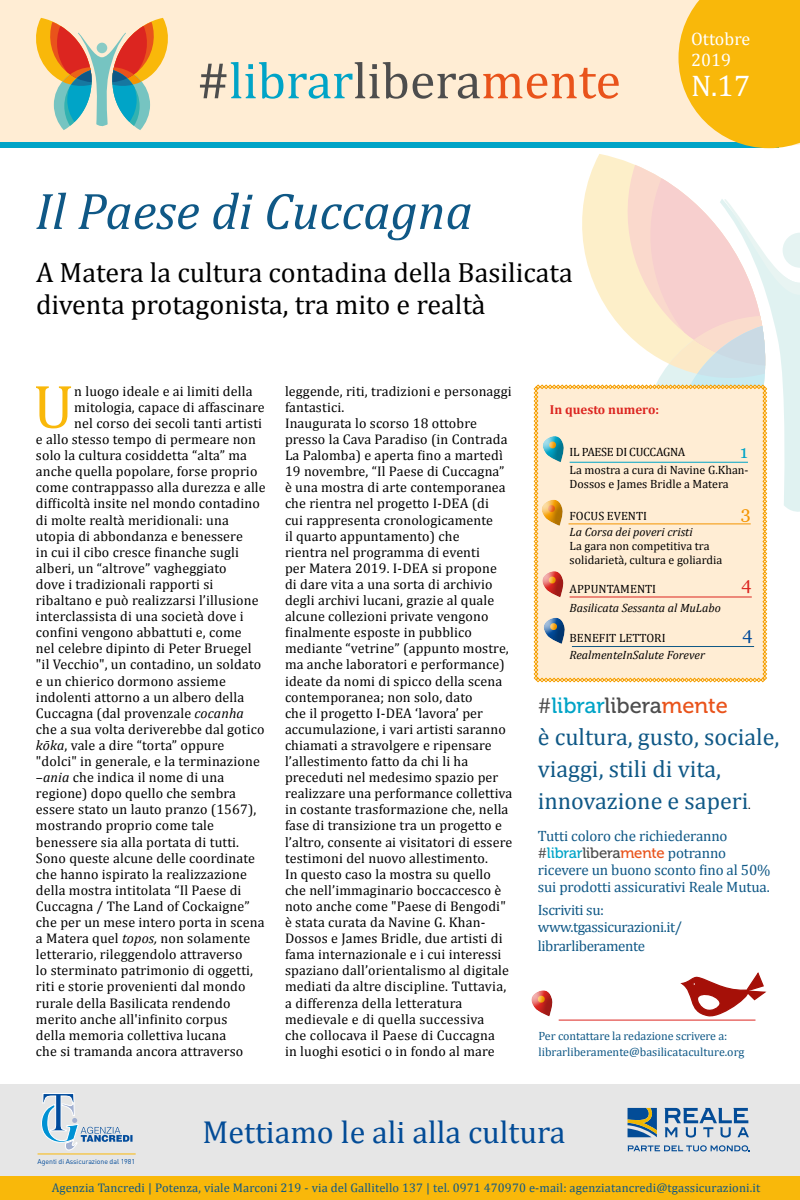
<style>
.page{position:relative;width:800px;height:1200px;background:#fff}
.page>*{position:absolute;margin:0;border:0;box-sizing:border-box;transform-origin:0 0}
.t1{font:62.3px "Cambria";color:#f9b80a}
.t2{font:italic 52px "Cambria";color:#0f5886}
.t3{font:51.8px "Cambria";color:#4d4d4d}
.t4{font:32px "Cambria";color:#034c97}
.t5{font:30px "Cambria";color:#fff}
.t6{font:28px/32.2px "Cambria";color:#000}
.t7{font:24px/32px "Cambria";color:#0f5886}
.t8{font:22px "Museo 500";color:#00a4c7}
.t9{font:18px/21.6px "Cambria";color:#fff}
.t10{font:18px "Georgia";color:#00a4c7}
.t11{font:18px "Georgia";color:#dc2520}
.t12{font:18px "Georgia";color:#004a9a}
.t13{font:18px "Georgia";color:#f49400}
.t14{font:15px/17px "Cambria";letter-spacing:-.01em;color:#0f5886}
.t15{font:14px/16.1px "Cambria";letter-spacing:.01em;color:#000}
.t16{font:700 13px "Cambria";color:#dc2520}
.t17{font:12.5px "Cambria";letter-spacing:.01em;color:#0f5886}
.t18{font:12px/18px "Cambria";color:#000}
.t19{font:12px/16px "Cambria";letter-spacing:-.01em;color:#0f5886}
.t20{font:italic 12px "Cambria";color:#000}
.t21{font:7px "DIN";letter-spacing:-.01em;color:#004a9a}
.s1{color:#00a4c7}
.s2{color:#e9531b}
.s3{font-style:italic}
.s4{font-family:"Cambria";color:#4d4d4d}
.s5{color:#4d4d4d}
.s6{font-size:12px;color:#000}
.s7{font-family:"Museo 500";color:#00a4c7}
.s8{font-family:"Museo 500";color:#4d4d4d}
.s9{font-family:"Museo 500";color:#e9531b}
</style>
<div class="page">
<div style="left:0;top:0;width:678px;height:142px;background:#ffedd4"></div>
<div style="left:0;top:142px;width:779px;height:6px;background:#00a4c7"></div>
<svg style="left:678px;top:0;width:122px;height:148px;background:#f3bd23"></svg>
<svg style="left:32px;top:18px;width:140px;height:112px;background:#cab797"></svg>
<div style="left:97px;top:43px;width:10px;height:10px;background:#89cbc5;border-radius:50%"></div>
<div style="left:0;top:1085px;width:800px;height:111px;background:#e6e6e6"></div>
<svg style="left:628px;top:1108px;width:29px;height:29px"></svg>
<svg style="left:664px;top:1108px;width:85px;height:30px"></svg>
<svg style="left:628px;top:1145px;width:122px;height:6px"></svg>
<svg style="left:41px;top:1093px;width:92px;height:57px"></svg>
<hr style="left:38px;top:1154px;width:98px;height:1px;background:#f9b80a">
<div style="left:0;top:1176px;width:800px;height:24px;background:#f9b80a"></div>
<svg style="left:679px;top:972px;width:87px;height:48px"></svg>
<svg style="left:594px;top:154px;width:41px;height:11px"></svg>
<svg style="left:531px;top:990px;width:29px;height:31px"></svg>
<hr style="left:559px;top:1020px;width:196px;height:1px;background:#dc2520">
<svg style="left:534px;top:165px;width:266px;height:517px"></svg>
<hr style="left:569px;top:523px;width:182px;height:1px;background:#f49400">
<h3 class="t3" style="left:197px;top:50px;width:425px">#<span class="s1">librar</span>libera<span class="s2">mente</span></h3>
<h2 class="t2" style="left:35px;top:175px;width:439px">Il Paese di Cuccagna</h2>
<h3 class="t6" style="left:36px;top:256px;width:538px">A Matera la cultura contadina della Basilicata diventa protagonista, tra mito e realtà</h3>
<p class="t9" style="left:691px;top:28px;width:61px">Ottobre<br>2019</p>
<h3 class="t5" style="left:691px;top:68px;width:61px">N.17</h3>
<h1 class="t1" style="left:33px;top:370px;width:42px">U</h1>
<p class="t15" style="left:74px;top:383px;width:180px">n luogo ideale e ai limiti della</p>
<p class="t15" style="left:74px;top:399px;width:192px">mitologia, capace di affascinare</p>
<p class="t15" style="left:74px;top:415px;width:189px">nel corso dei secoli tanti artisti</p>
<p class="t15" style="left:36px;top:431px;width:222px">e allo stesso tempo di permeare non</p>
<p class="t15" style="left:36px;top:447px;width:213px">solo la cultura cosiddetta “alta” ma</p>
<p class="t15" style="left:36px;top:463px;width:223px">anche quella popolare, forse proprio</p>
<p class="t15" style="left:36px;top:479px;width:231px">come contrappasso alla durezza e alle</p>
<p class="t15" style="left:36px;top:496px;width:225px">difficoltà insite nel mondo contadino</p>
<p class="t15" style="left:36px;top:512px;width:194px">di molte realtà meridionali: una</p>
<p class="t15" style="left:36px;top:528px;width:208px">utopia di abbondanza e benessere</p>
<p class="t15" style="left:36px;top:544px;width:204px">in cui il cibo cresce finanche sugli</p>
<p class="t15" style="left:36px;top:560px;width:192px">alberi, un “altrove” vagheggiato</p>
<p class="t15" style="left:36px;top:576px;width:179px">dove i tradizionali rapporti si</p>
<p class="t15" style="left:36px;top:592px;width:224px">ribaltano e può realizzarsi l’illusione</p>
<p class="t15" style="left:36px;top:608px;width:209px">interclassista di una società dove i</p>
<p class="t15" style="left:36px;top:624px;width:207px">confini vengono abbattuti e, come</p>
<p class="t15" style="left:36px;top:640px;width:217px">nel celebre dipinto di Peter Bruegel</p>
<p class="t15" style="left:36px;top:657px;width:227px">"il Vecchio", un contadino, un soldato</p>
<p class="t15" style="left:36px;top:673px;width:191px">e un chierico dormono assieme</p>
<p class="t15" style="left:36px;top:689px;width:210px">indolenti attorno a un albero della</p>
<p class="t15" style="left:36px;top:705px;width:209px">Cuccagna (dal provenzale <span class="s3">cocanha</span></p>
<p class="t15" style="left:36px;top:721px;width:230px">che a sua volta deriverebbe dal gotico</p>
<p class="t15" style="left:36px;top:737px;width:190px"><span class="s3">kōka</span>, vale a dire “torta” oppure</p>
<p class="t15" style="left:36px;top:753px;width:225px">"dolci" in generale, e la terminazione</p>
<p class="t15" style="left:36px;top:769px;width:190px"><span class="s3">–ania</span> che indica il nome di una</p>
<p class="t15" style="left:36px;top:785px;width:202px">regione) dopo quello che sembra</p>
<p class="t15" style="left:36px;top:801px;width:222px">essere stato un lauto pranzo (1567),</p>
<p class="t15" style="left:36px;top:818px;width:180px">mostrando proprio come tale</p>
<p class="t15" style="left:36px;top:834px;width:205px">benessere sia alla portata di tutti.</p>
<p class="t15" style="left:36px;top:850px;width:220px">Sono queste alcune delle coordinate</p>
<p class="t15" style="left:36px;top:866px;width:212px">che hanno ispirato la realizzazione</p>
<p class="t15" style="left:36px;top:882px;width:207px">della mostra intitolata “Il Paese di</p>
<p class="t15" style="left:36px;top:898px;width:215px">Cuccagna / The Land of Cockaigne”</p>
<p class="t15" style="left:36px;top:914px;width:230px">che per un mese intero porta in scena</p>
<p class="t15" style="left:36px;top:930px;width:216px">a Matera quel <span class="s3">topos,</span> non solamente</p>
<p class="t15" style="left:36px;top:946px;width:208px">letterario, rileggendolo attraverso</p>
<p class="t15" style="left:36px;top:962px;width:219px">lo sterminato patrimonio di oggetti,</p>
<p class="t15" style="left:36px;top:979px;width:211px">riti e storie provenienti dal mondo</p>
<p class="t15" style="left:36px;top:995px;width:196px">rurale della Basilicata rendendo</p>
<p class="t15" style="left:36px;top:1011px;width:193px">merito anche all'infinito corpus</p>
<p class="t15" style="left:36px;top:1027px;width:192px">della memoria collettiva lucana</p>
<p class="t15" style="left:36px;top:1043px;width:209px">che si tramanda ancora attraverso</p>
<p class="t15" style="left:285px;top:383px;width:229px">leggende, riti, tradizioni e personaggi fantastici.<br>Inaugurata lo scorso 18 ottobre presso la Cava Paradiso (in Contrada La Palomba) e aperta fino a martedì 19 novembre, “Il Paese di Cuccagna” è una mostra di arte contemporanea che rientra nel progetto I-DEA (di<br>cui rappresenta cronologicamente<br>il quarto appuntamento) che<br>rientra nel programma di eventi<br>per Matera 2019. I-DEA si propone<br>di dare vita a una sorta di archivio degli archivi lucani, grazie al quale alcune collezioni private vengono finalmente esposte in pubblico mediante “vetrine” (appunto mostre, ma anche laboratori e performance) ideate da nomi di spicco della scena contemporanea; non solo, dato<br>che il progetto I-DEA ‘lavora’ per accumulazione, i vari artisti saranno chiamati a stravolgere e ripensare l’allestimento fatto da chi li ha preceduti nel medesimo spazio per realizzare una performance collettiva in costante trasformazione che, nella fase di transizione tra un progetto e l’altro, consente ai visitatori di essere testimoni del nuovo allestimento.<br>In questo caso la mostra su quello che nell’immaginario boccaccesco è noto anche come "Paese di Bengodi" è stata curata da Navine G. Khan-Dossos e James Bridle, due artisti di fama internazionale e i cui interessi spaziano dall’orientalismo al digitale mediati da altre discipline. Tuttavia, a differenza della letteratura medievale e di quella successiva<br>che collocava il Paese di Cuccagna<br>in luoghi esotici o in fondo al mare</p>
<p class="t16" style="left:550px;top:400px;width:111px">In questo numero:</p>
<p class="t18" style="left:570px;top:443px;width:180px">IL PAESE DI CUCCAGNA<br>La mostra a cura di Navine G.Khan-</p>
<p class="t18" style="left:570px;top:475px;width:161px">Dossos e James Bridle a Matera</p>
<p class="t18" style="left:570px;top:507px;width:79px">FOCUS EVENTI</p>
<p class="t20" style="left:570px;top:524px;width:125px">La Corsa dei poveri cristi</p>
<p class="t18" style="left:570px;top:539px;width:154px;line-height:14px">La gara non competitiva tra solidarietà, cultura e goliardia</p>
<p class="t18" style="left:570px;top:580px;width:88px">APPUNTAMENTI</p>
<p class="t20" style="left:570px;top:600px;width:153px">Basilicata Sessanta al MuLabo</p>
<p class="t18" style="left:570px;top:629px;width:97px">BENEFIT LETTORI</p>
<p class="t20" style="left:570px;top:647px;width:137px">RealmenteInSalute Forever</p>
<p class="t10" style="left:740px;top:439px;width:9px">1</p>
<p class="t13" style="left:741px;top:500px;width:11px">3</p>
<p class="t11" style="left:742px;top:571px;width:12px">4</p>
<p class="t12" style="left:743px;top:621px;width:12px">4</p>
<h3 class="t8" style="left:538px;top:694px;width:192px"><span class="s4">#</span>librar<span class="s5">libera</span><span class="s2">mente</span></h3>
<h3 class="t7" style="left:538px;top:721px;width:243px">è cultura, gusto, sociale, viaggi, stili di vita, innovazione e saperi<span class="s6">.</span></h3>
<p class="t14" style="left:538px;top:828px;width:234px">Tutti coloro che richiederanno <span class="s5">#</span><span class="s7">librar</span><span class="s8">libera</span><span class="s9">mente</span> potranno ricevere un buono sconto fino al 50% sui prodotti assicurativi Reale Mutua.</p>
<p class="t14" style="left:538px;top:902px;width:146px">Iscriviti su: www.tgassicurazioni.it/</p>
<p class="t14" style="left:538px;top:938px;width:109px">librarliberamente</p>
<p class="t19" style="left:538px;top:1028px;width:208px">Per contattare la redazione scrivere a: librarliberamente@basilicataculture.org</p>
<p class="t21" style="left:38px;top:1157px;width:99px">Agenti di Assicurazione dal 1981</p>
<h3 class="t4" style="left:203px;top:1114px;width:365px">Mettiamo le ali alla cultura</h3>
<p class="t17" style="left:52px;top:1180px;width:710px">Agenzia Tancredi | Potenza, viale Marconi 219 - via del Gallitello 137 | tel. 0971 470970 e-mail: agenziatancredi@tgassicurazioni.it</p>
</div>
